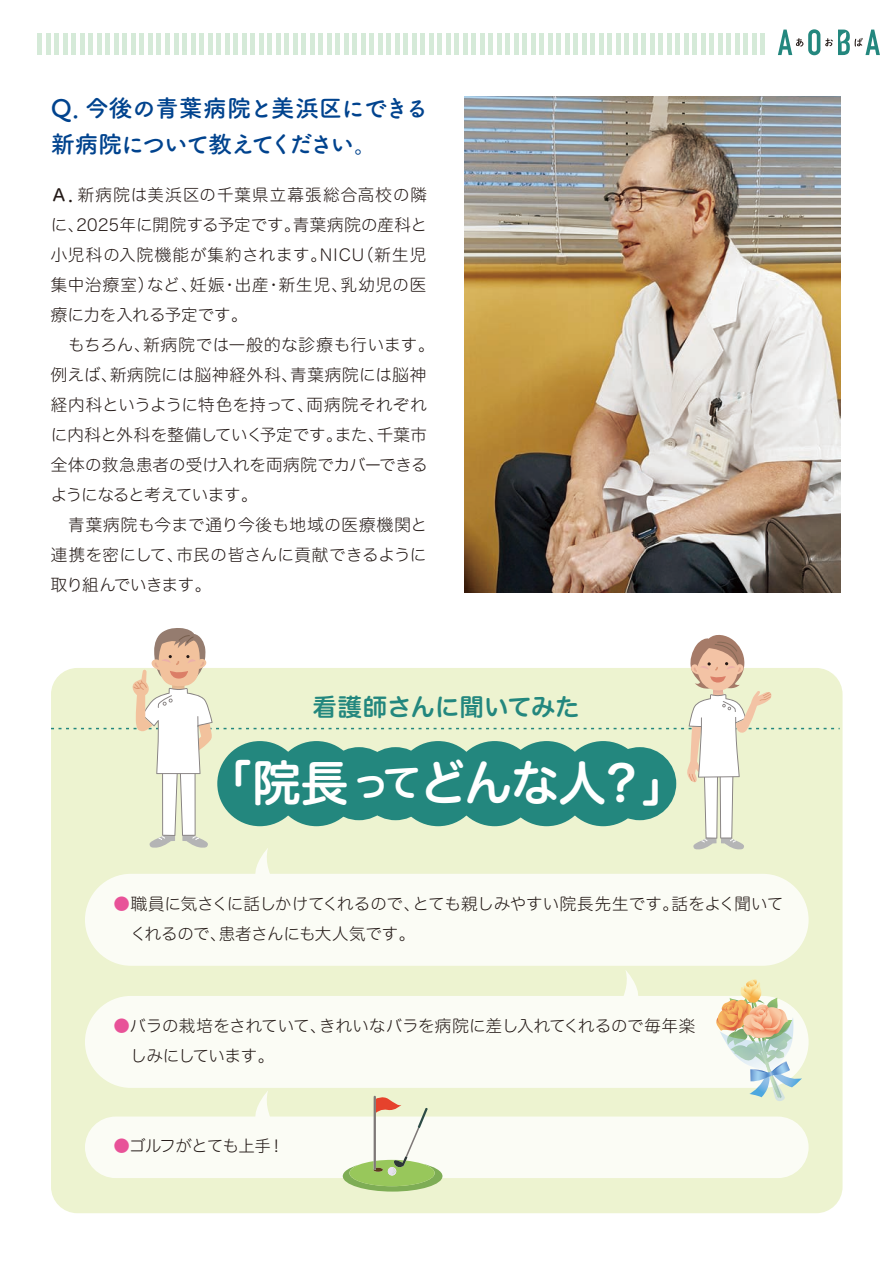
<style>
.page{position:relative;width:893px;height:1263px;background:#fff}
.page>*{position:absolute;margin:0;border:0;box-sizing:border-box;transform-origin:0 0}
.t1{font:48px "Hira Maru Std N W6";letter-spacing:-.025em;color:#fff}
.t2{font:700 24px/36px "Tsuku A Rd Gothic";letter-spacing:-.07em;color:#00438e}
.t3{font:24px "Hira Maru Std N W6";letter-spacing:.015em;color:#23877e}
.t4{font:16.5px/30px "Hira Maru Std N W2";letter-spacing:.01em;color:#231916}
.t5{font:16.5px/30px "Hira Maru Std N W2";letter-spacing:-.01em;color:#231916}
.t6{font:16.5px/30px "Hira Maru Std N W2";letter-spacing:-.015em;color:#231916}
.t7{font:16.5px "Hira Maru Std N W2";letter-spacing:-.04em;color:#231916}
.s1{font-family:"Hira Maru Std N W5"}
.s2{font-size:38.4px}
.s3{color:#e85298}
</style>
<div class="page">
<div style="left:51px;top:668px;width:791px;height:545px;background:#edf3d0;border-radius:26px"></div>
<div style="left:85px;top:996px;width:724px;height:92px;background:#fbfcf5;border-radius:46px"></div>
<svg style="left:624px;top:970px;width:14px;height:26px"></svg>
<hr style="left:701px;top:34px;width:4px;height:21px;background:#d5ead8">
<hr style="left:710px;top:34px;width:4px;height:21px;background:#d5ead8">
<hr style="left:718px;top:34px;width:4px;height:21px;background:#d5ead8">
<hr style="left:727px;top:34px;width:4px;height:21px;background:#d5ead8">
<hr style="left:735px;top:34px;width:4px;height:21px;background:#d5ead8">
<hr style="left:744px;top:34px;width:4px;height:21px;background:#d5ead8">
<hr style="left:752px;top:34px;width:4px;height:21px;background:#d5ead8">
<hr style="left:761px;top:34px;width:4px;height:21px;background:#d5ead8">
<hr style="left:693px;top:34px;width:4px;height:21px;background:#d5ead8">
<hr style="left:684px;top:34px;width:4px;height:21px;background:#d5ead8">
<hr style="left:676px;top:34px;width:4px;height:21px;background:#d5ead8">
<hr style="left:667px;top:34px;width:4px;height:21px;background:#d5ead8">
<hr style="left:659px;top:34px;width:4px;height:21px;background:#d5ead8">
<hr style="left:650px;top:34px;width:4px;height:21px;background:#d5ead8">
<hr style="left:642px;top:34px;width:4px;height:21px;background:#d5ead8">
<hr style="left:633px;top:34px;width:4px;height:21px;background:#d5ead8">
<hr style="left:625px;top:34px;width:4px;height:21px;background:#d5ead8">
<hr style="left:616px;top:34px;width:4px;height:21px;background:#d5ead8">
<hr style="left:608px;top:34px;width:4px;height:21px;background:#d5ead8">
<hr style="left:599px;top:34px;width:4px;height:21px;background:#d5ead8">
<hr style="left:591px;top:34px;width:4px;height:21px;background:#d5ead8">
<hr style="left:582px;top:34px;width:4px;height:21px;background:#d5ead8">
<hr style="left:574px;top:34px;width:4px;height:21px;background:#d5ead8">
<hr style="left:565px;top:34px;width:4px;height:21px;background:#d5ead8">
<hr style="left:557px;top:34px;width:4px;height:21px;background:#d5ead8">
<hr style="left:548px;top:34px;width:4px;height:21px;background:#d5ead8">
<hr style="left:540px;top:34px;width:4px;height:21px;background:#d5ead8">
<hr style="left:531px;top:34px;width:4px;height:21px;background:#d5ead8">
<hr style="left:523px;top:34px;width:4px;height:21px;background:#d5ead8">
<hr style="left:514px;top:34px;width:4px;height:21px;background:#d5ead8">
<div style="left:505px;top:34px;width:5px;height:21px;background:#d5ead8"></div>
<hr style="left:497px;top:34px;width:4px;height:21px;background:#d5ead8">
<div style="left:488px;top:34px;width:5px;height:21px;background:#d5ead8"></div>
<hr style="left:480px;top:34px;width:4px;height:21px;background:#d5ead8">
<div style="left:471px;top:34px;width:5px;height:21px;background:#d5ead8"></div>
<hr style="left:463px;top:34px;width:4px;height:21px;background:#d5ead8">
<div style="left:454px;top:34px;width:5px;height:21px;background:#d5ead8"></div>
<hr style="left:446px;top:34px;width:4px;height:21px;background:#d5ead8">
<div style="left:437px;top:34px;width:5px;height:21px;background:#d5ead8"></div>
<hr style="left:429px;top:34px;width:4px;height:21px;background:#d5ead8">
<div style="left:420px;top:34px;width:5px;height:21px;background:#d5ead8"></div>
<hr style="left:412px;top:34px;width:4px;height:21px;background:#d5ead8">
<div style="left:403px;top:34px;width:5px;height:21px;background:#d5ead8"></div>
<hr style="left:395px;top:34px;width:4px;height:21px;background:#d5ead8">
<div style="left:386px;top:34px;width:5px;height:21px;background:#d5ead8"></div>
<hr style="left:378px;top:34px;width:4px;height:21px;background:#d5ead8">
<div style="left:369px;top:34px;width:5px;height:21px;background:#d5ead8"></div>
<hr style="left:361px;top:34px;width:4px;height:21px;background:#d5ead8">
<div style="left:352px;top:34px;width:5px;height:21px;background:#d5ead8"></div>
<hr style="left:344px;top:34px;width:4px;height:21px;background:#d5ead8">
<div style="left:335px;top:34px;width:5px;height:21px;background:#d5ead8"></div>
<hr style="left:327px;top:34px;width:4px;height:21px;background:#d5ead8">
<div style="left:318px;top:34px;width:5px;height:21px;background:#d5ead8"></div>
<hr style="left:310px;top:34px;width:4px;height:21px;background:#d5ead8">
<div style="left:301px;top:34px;width:5px;height:21px;background:#d5ead8"></div>
<hr style="left:293px;top:34px;width:4px;height:21px;background:#d5ead8">
<div style="left:284px;top:34px;width:5px;height:21px;background:#d5ead8"></div>
<hr style="left:276px;top:34px;width:4px;height:21px;background:#d5ead8">
<div style="left:267px;top:34px;width:5px;height:21px;background:#d5ead8"></div>
<hr style="left:259px;top:34px;width:4px;height:21px;background:#d5ead8">
<div style="left:250px;top:34px;width:5px;height:21px;background:#d5ead8"></div>
<hr style="left:242px;top:34px;width:4px;height:21px;background:#d5ead8">
<div style="left:233px;top:34px;width:5px;height:21px;background:#d5ead8"></div>
<hr style="left:225px;top:34px;width:4px;height:21px;background:#d5ead8">
<div style="left:216px;top:34px;width:5px;height:21px;background:#d5ead8"></div>
<hr style="left:208px;top:34px;width:4px;height:21px;background:#d5ead8">
<div style="left:199px;top:34px;width:5px;height:21px;background:#d5ead8"></div>
<hr style="left:191px;top:34px;width:4px;height:21px;background:#d5ead8">
<div style="left:182px;top:34px;width:5px;height:21px;background:#d5ead8"></div>
<hr style="left:174px;top:34px;width:4px;height:21px;background:#d5ead8">
<div style="left:165px;top:34px;width:5px;height:21px;background:#d5ead8"></div>
<hr style="left:157px;top:34px;width:4px;height:21px;background:#d5ead8">
<div style="left:148px;top:34px;width:5px;height:21px;background:#d5ead8"></div>
<hr style="left:140px;top:34px;width:4px;height:21px;background:#d5ead8">
<div style="left:131px;top:34px;width:5px;height:21px;background:#d5ead8"></div>
<hr style="left:123px;top:34px;width:4px;height:21px;background:#d5ead8">
<div style="left:114px;top:34px;width:5px;height:21px;background:#d5ead8"></div>
<hr style="left:106px;top:34px;width:4px;height:21px;background:#d5ead8">
<div style="left:97px;top:34px;width:5px;height:21px;background:#d5ead8"></div>
<hr style="left:89px;top:34px;width:4px;height:21px;background:#d5ead8">
<div style="left:80px;top:34px;width:5px;height:21px;background:#d5ead8"></div>
<hr style="left:72px;top:34px;width:4px;height:21px;background:#d5ead8">
<div style="left:63px;top:34px;width:5px;height:21px;background:#d5ead8"></div>
<hr style="left:55px;top:34px;width:4px;height:21px;background:#d5ead8">
<div style="left:46px;top:34px;width:5px;height:21px;background:#d5ead8"></div>
<hr style="left:38px;top:34px;width:4px;height:21px;background:#d5ead8">
<svg style="left:778px;top:29px;width:102px;height:26px"></svg>
<img style="left:464px;top:96px;width:376px;height:496px">
<div style="left:85px;top:874px;width:724px;height:92px;background:#fbfcf5;border-radius:46px"></div>
<svg style="left:51px;top:628px;width:789px;height:250px"></svg>
<div style="left:85px;top:1116px;width:724px;height:62px;background:#fbfcf5;border-radius:31px"></div>
<svg style="left:253px;top:1091px;width:19px;height:26px"></svg>
<svg style="left:716px;top:979px;width:86px;height:122px"></svg>
<svg style="left:343px;top:1096px;width:99px;height:95px"></svg>
<h2 class="t2" style="left:51px;top:89px;width:379px">Q．今後の青葉病院と美浜区にできる新病院について教えてください。</h2>
<p class="t4" style="left:51px;top:179px;width:385px"><span class="s1">Ａ．</span>新病院は美浜区の千葉県立幕張総合高校の隣に、2025年に開院する予定です。青葉病院の産科と小児科の入院機能が集約されます。NICU（新生児集中治療室）など、妊娠・出産・新生児、乳幼児の医療に力を入れる予定です。<br>　もちろん、新病院では一般的な診療も行います。例えば、新病院には脳神経外科、青葉病院には脳神経内科というように特色を持って、両病院それぞれに内科と外科を整備していく予定です。また、千葉市全体の救急患者の受け入れを両病院でカバーできるようになると考えています。<br>　青葉病院も今まで通り今後も地域の医療機関と連携を密にして、市民の皆さんに貢献できるように取り組んでいきます。</p>
<h2 class="t3" style="left:313px;top:689px;width:268px">看護師さんに聞いてみた</h2>
<h1 class="t1" style="left:205px;top:746px;width:485px">「院長<span class="s2">って</span>どんな人？」</h1>
<p class="t5" style="left:130px;top:888px;width:655px;text-indent:-16px"><span class="s3">●</span>職員に気さくに話しかけてくれるので、とても親しみやすい院長先生です。話をよく聞いてくれるので、患者さんにも大人気です。</p>
<p class="t6" style="left:130px;top:1010px;width:567px;text-indent:-16px"><span class="s3">●</span>バラの栽培をされていて、きれいなバラを病院に差し入れてくれるので毎年楽しみにしています。</p>
<p class="t7" style="left:114px;top:1134px;width:173px"><span class="s3">●</span>ゴルフがとても上手！</p>
</div>
